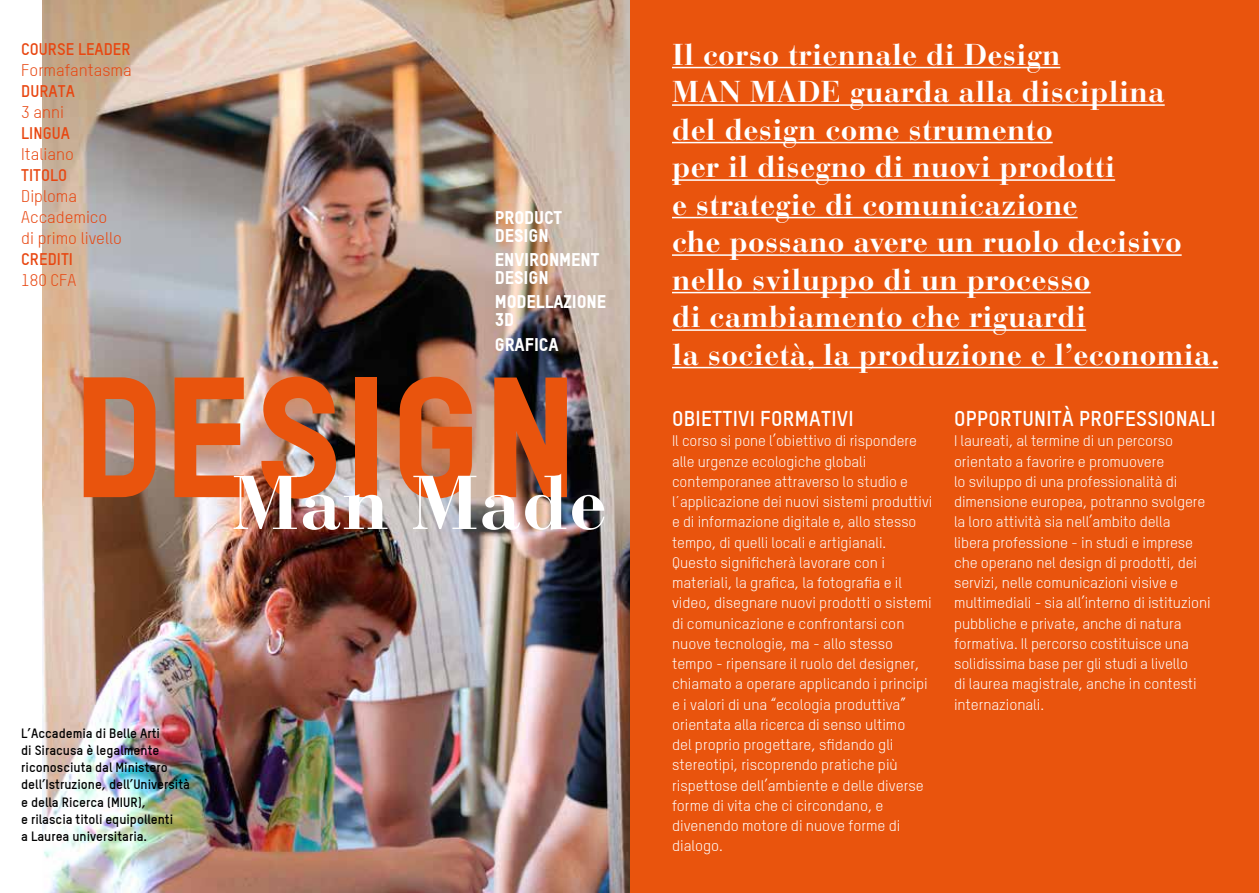
<style>
.page{position:relative;width:1259px;height:893px;background:#fff}
.page>*{position:absolute;margin:0;border:0;box-sizing:border-box;transform-origin:0 0}
.t1{font:168px "TSTAR Headline";color:#e9540d}
.t2{font:700 75.6px "Bauer Bodoni Std";letter-spacing:.01em;color:#fff}
.t3{font:700 30px/37.5px "Bauer Bodoni Std";letter-spacing:.01em;color:#fff}
.t4{font:700 21px "TSTAR";letter-spacing:.01em;color:#fff}
.t5{font:18px/18px "TSTAR Headline";letter-spacing:-.005em;color:#fff}
.t6{font:16.5px/21px "TSTAR";color:#e84610}
.t7{font:700 16.5px "TSTAR";color:#e84610}
.t8{font:15px/20.2px "TSTAR";color:#fff}
.t9{font:700 13.2px/17.2px "TSTAR";color:#000}
</style>
<div class="page">
<img style="left:43px;top:0;width:587px;height:893px">
<div style="left:630px;top:0;width:629px;height:893px;background:#e9540d"></div>
<hr style="left:672px;top:67px;width:388px;height:1px;background:#fff">
<hr style="left:672px;top:104px;width:492px;height:2px;background:#fff">
<hr style="left:672px;top:142px;width:380px;height:1px;background:#fff">
<hr style="left:672px;top:179px;width:443px;height:2px;background:#fff">
<hr style="left:672px;top:217px;width:405px;height:1px;background:#fff">
<hr style="left:672px;top:254px;width:509px;height:2px;background:#fff">
<hr style="left:672px;top:292px;width:418px;height:1px;background:#fff">
<hr style="left:672px;top:329px;width:414px;height:2px;background:#fff">
<hr style="left:672px;top:367px;width:546px;height:1px;background:#fff">
<p class="t7" style="left:21px;top:39px;width:111px">COURSE LEADER</p>
<p class="t6" style="left:21px;top:60px;width:112px">Formafantasma</p>
<p class="t7" style="left:21px;top:81px;width:55px">DURATA</p>
<p class="t6" style="left:21px;top:102px;width:44px">3 anni</p>
<p class="t7" style="left:21px;top:123px;width:50px">LINGUA</p>
<p class="t6" style="left:21px;top:144px;width:54px">Italiano</p>
<p class="t7" style="left:21px;top:165px;width:47px">TITOLO</p>
<p class="t6" style="left:21px;top:186px;width:102px">Diploma<br>Accademico di primo livello</p>
<p class="t7" style="left:21px;top:249px;width:53px">CREDITI</p>
<p class="t6" style="left:21px;top:270px;width:57px">180 CFA</p>
<p class="t5" style="left:495px;top:208px;width:69px">PRODUCT<br>DESIGN</p>
<p class="t5" style="left:495px;top:250px;width:106px">ENVIRONMENT<br>DESIGN</p>
<p class="t5" style="left:495px;top:292px;width:113px">MODELLAZIONE<br>3D</p>
<p class="t5" style="left:495px;top:335px;width:65px">GRAFICA</p>
<h1 class="t1" style="left:72px;top:333px;width:509px">DESIGN</h1>
<h2 class="t2" style="left:232px;top:457px;width:376px">Man Made</h2>
<p class="t9" style="left:21px;top:724px;width:170px">L’Accademia di Belle Arti<br>di Siracusa è legalmente riconosciuta dal Ministero dell’Istruzione, dell’Università e della Ricerca (MIUR),<br>e rilascia titoli equipollenti<br>a Laurea universitaria.</p>
<p class="t3" style="left:672px;top:36px;width:549px">Il corso triennale di Design<br>MAN MADE guarda alla disciplina<br>del design come strumento<br>per il disegno di nuovi prodotti<br>e strategie di comunicazione<br>che possano avere un ruolo decisivo nello sviluppo di un processo<br>di cambiamento che riguardi<br>la società, la produzione e l’economia.</p>
<h3 class="t4" style="left:672px;top:405px;width:183px">OBIETTIVI FORMATIVI</h3>
<p class="t8" style="left:672px;top:431px;width:262px">Il corso si pone l’obiettivo di rispondere alle urgenze ecologiche globali contemporanee attraverso lo studio e l´applicazione dei nuovi sistemi produttivi e di informazione digitale e, allo stesso tempo, di quelli locali e artigianali.<br>Questo significherà lavorare con i materiali, la grafica, la fotografia e il video, disegnare nuovi prodotti o sistemi di comunicazione e confrontarsi con nuove tecnologie, ma - allo stesso tempo - ripensare il ruolo del designer, chiamato a operare applicando i principi e i valori di una “ecologia produttiva” orientata alla ricerca di senso ultimo<br>del proprio progettare, sfidando gli stereotipi, riscoprendo pratiche più rispettose dell’ambiente e delle diverse forme di vita che ci circondano, e divenendo motore di nuove forme di dialogo.</p>
<h3 class="t4" style="left:954px;top:405px;width:263px">OPPORTUNITÀ PROFESSIONALI</h3>
<p class="t8" style="left:954px;top:431px;width:258px">I laureati, al termine di un percorso orientato a favorire e promuovere<br>lo sviluppo di una professionalità di dimensione europea, potranno svolgere la loro attività sia nell’ambito della<br>libera professione - in studi e imprese che operano nel design di prodotti, dei servizi, nelle comunicazioni visive e multimediali - sia all’interno di istituzioni pubbliche e private, anche di natura formativa. Il percorso costituisce una solidissima base per gli studi a livello<br>di laurea magistrale, anche in contesti internazionali.</p>
</div>
